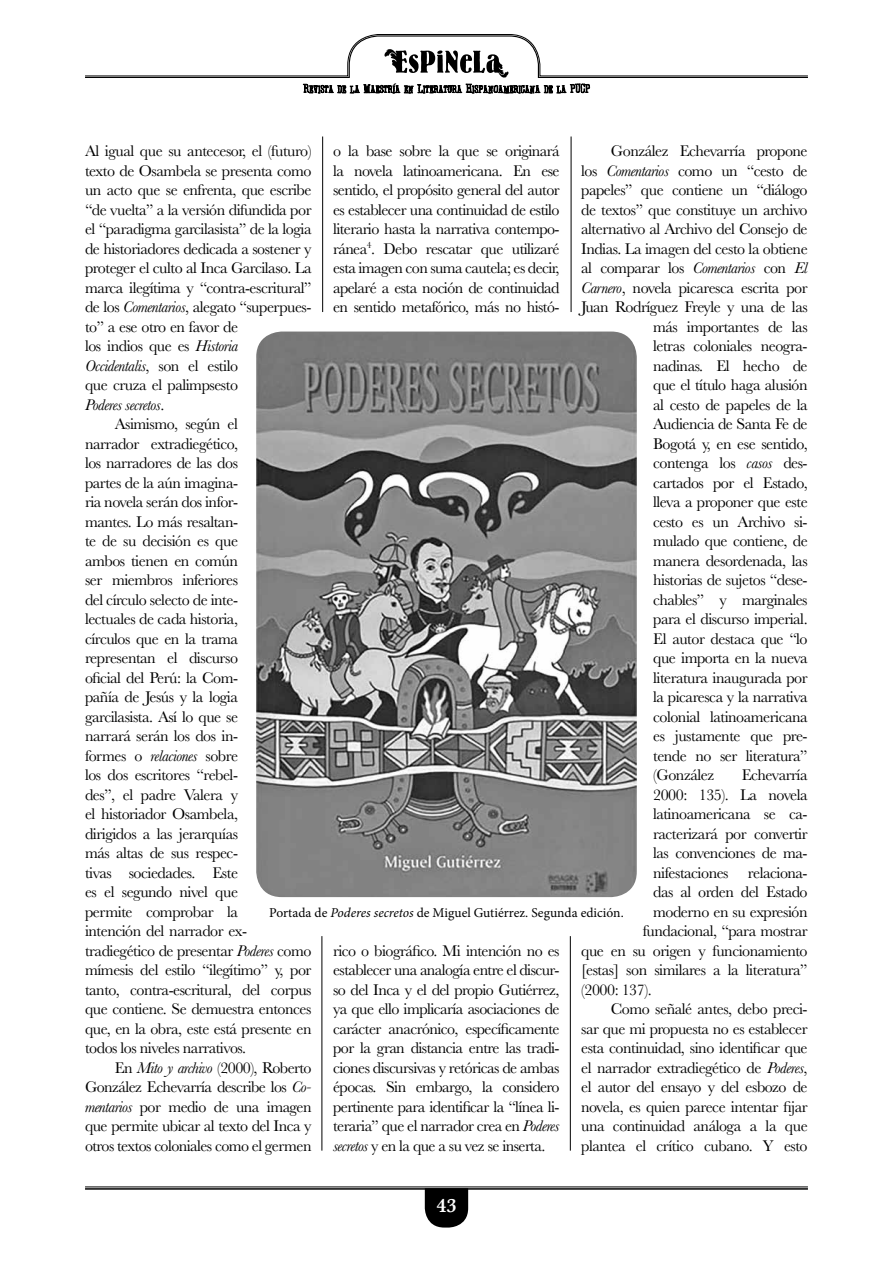
<style>
.page{position:relative;width:893px;height:1263px;background:#fff}
.page>*{position:absolute;margin:0;border:0;box-sizing:border-box;transform-origin:0 0}
.t1{font:600 19.95px "Baskerville";color:#fff}
.t2{font:16.05px/19.5px "Baskerville";letter-spacing:-.03em;color:#000;text-align:justify}
.t3{font:italic 16.05px "Baskerville";letter-spacing:-.03em;color:#000}
.t4{font:13.5px "Minion Pro";letter-spacing:-.01em;color:#000}
.s1{font-style:italic}
.s2{font-style:normal}
</style>
<div class="page">
<svg style="left:425px;top:1190px;width:43px;height:37px;background:#141414"></svg>
<hr style="left:85px;top:1187px;width:723px;height:1px;background:#000">
<hr style="left:85px;top:1188px;width:723px;height:2px;background:#000">
<svg style="left:85px;top:34px;width:723px;height:60px"></svg>
<hr style="left:322px;top:137px;width:1px;height:175px;background:#000">
<hr style="left:571px;top:137px;width:1px;height:175px;background:#000">
<img style="left:256px;top:332px;width:381px;height:565px">
<hr style="left:322px;top:936px;width:1px;height:215px;background:#000">
<hr style="left:570px;top:936px;width:1px;height:215px;background:#000">
<p class="t2" style="left:611px;top:141px;width:198px">González Echevarría propone</p>
<p class="t2" style="left:581px;top:161px;width:228px">los <span class="s1">Comentarios</span> como un “cesto de</p>
<p class="t2" style="left:581px;top:180px;width:228px">papeles” que contiene un “diálogo</p>
<p class="t2" style="left:581px;top:200px;width:228px">de textos” que constituye un archivo</p>
<p class="t2" style="left:581px;top:219px;width:228px">alternativo al Archivo del Consejo de</p>
<p class="t2" style="left:581px;top:239px;width:228px">Indias. La imagen del cesto la obtiene</p>
<p class="t2" style="left:581px;top:258px;width:228px">al comparar los <span class="s1">Comentarios</span> con <span class="s1">El</span></p>
<p class="t2" style="left:581px;top:278px;width:228px"><span class="s1">Carnero</span>, novela picaresca escrita por</p>
<p class="t2" style="left:581px;top:297px;width:228px">Juan Rodríguez Freyle y una de las</p>
<p class="t2" style="left:653px;top:317px;width:156px">más importantes de las</p>
<p class="t2" style="left:653px;top:336px;width:156px">letras coloniales neogra-</p>
<p class="t2" style="left:653px;top:356px;width:156px">nadinas. El hecho de</p>
<p class="t2" style="left:653px;top:375px;width:156px">que el título haga alusión</p>
<p class="t2" style="left:653px;top:395px;width:156px">al cesto de papeles de la</p>
<p class="t2" style="left:653px;top:414px;width:156px">Audiencia de Santa Fe de</p>
<p class="t2" style="left:653px;top:434px;width:156px">Bogotá y, en ese sentido,</p>
<p class="t2" style="left:653px;top:453px;width:156px">contenga los <span class="s1">casos</span> des-</p>
<p class="t2" style="left:653px;top:473px;width:156px">cartados por el Estado,</p>
<p class="t2" style="left:653px;top:492px;width:156px">lleva a proponer que este</p>
<p class="t2" style="left:653px;top:512px;width:156px">cesto es un Archivo si-</p>
<p class="t2" style="left:653px;top:531px;width:156px">mulado que contiene, de</p>
<p class="t2" style="left:653px;top:551px;width:156px">manera desordenada, las</p>
<p class="t2" style="left:653px;top:570px;width:156px">historias de sujetos “dese-</p>
<p class="t2" style="left:653px;top:590px;width:156px">chables” y marginales</p>
<p class="t2" style="left:653px;top:609px;width:156px">para el discurso imperial.</p>
<p class="t2" style="left:653px;top:629px;width:156px">El autor destaca que “lo</p>
<p class="t2" style="left:653px;top:648px;width:156px">que importa en la nueva</p>
<p class="t2" style="left:653px;top:668px;width:156px">literatura inaugurada por</p>
<p class="t2" style="left:653px;top:687px;width:156px">la picaresca y la narrativa</p>
<p class="t2" style="left:653px;top:707px;width:156px">colonial latinoamericana</p>
<p class="t2" style="left:653px;top:726px;width:156px">es justamente que pre-</p>
<p class="t2" style="left:653px;top:746px;width:156px">tende no ser literatura”</p>
<p class="t2" style="left:653px;top:765px;width:63px">(González</p>
<p class="t2" style="left:742px;top:765px;width:67px">Echevarría</p>
<p class="t2" style="left:653px;top:785px;width:156px">2000: 135). La novela</p>
<p class="t2" style="left:653px;top:804px;width:156px">latinoamericana se ca-</p>
<p class="t2" style="left:653px;top:824px;width:156px">racterizará por convertir</p>
<p class="t2" style="left:653px;top:843px;width:156px">las convenciones de ma-</p>
<p class="t2" style="left:653px;top:863px;width:156px">nifestaciones relaciona-</p>
<p class="t2" style="left:653px;top:882px;width:156px">das al orden del Estado</p>
<p class="t2" style="left:653px;top:902px;width:156px">moderno en su expresión</p>
<p class="t2" style="left:643px;top:921px;width:167px">fundacional, “para mostrar</p>
<p class="t2" style="left:581px;top:941px;width:228px">que en su origen y funcionamiento</p>
<p class="t2" style="left:581px;top:960px;width:228px">[estas] son similares a la literatura”</p>
<p class="t2" style="left:581px;top:980px;width:72px">(2000: 137).</p>
<p class="t2" style="left:611px;top:999px;width:198px">Como señalé antes, debo preci-</p>
<p class="t2" style="left:581px;top:1019px;width:228px">sar que mi propuesta no es establecer</p>
<p class="t2" style="left:581px;top:1038px;width:228px">esta continuidad, sino identificar que</p>
<p class="t2" style="left:581px;top:1058px;width:228px">el narrador extradiegético de <span class="s1">Poderes</span>,</p>
<p class="t2" style="left:581px;top:1077px;width:228px">el autor del ensayo y del esbozo de</p>
<p class="t2" style="left:581px;top:1097px;width:228px">novela, es quien parece intentar fijar</p>
<p class="t2" style="left:581px;top:1116px;width:228px">una continuidad análoga a la que</p>
<p class="t2" style="left:581px;top:1136px;width:228px">plantea el crítico cubano. Y esto</p>
<p class="t2" style="left:85px;top:141px;width:228px">Al igual que su antecesor, el (futuro)</p>
<p class="t2" style="left:85px;top:161px;width:228px">texto de Osambela se presenta como</p>
<p class="t2" style="left:85px;top:180px;width:228px">un acto que se enfrenta, que escribe</p>
<p class="t2" style="left:85px;top:200px;width:228px">“de vuelta” a la versión difundida por</p>
<p class="t2" style="left:85px;top:219px;width:228px">el “paradigma garcilasista” de la logia</p>
<p class="t2" style="left:85px;top:239px;width:228px">de historiadores dedicada a sostener y</p>
<p class="t2" style="left:85px;top:258px;width:228px">proteger el culto al Inca Garcilaso. La</p>
<p class="t2" style="left:85px;top:278px;width:228px">marca ilegítima y “contra-escritural”</p>
<p class="t2" style="left:85px;top:297px;width:228px">de los <span class="s1">Comentarios</span>, alegato “superpues-</p>
<p class="t2" style="left:85px;top:317px;width:154px">to” a ese otro en favor de</p>
<p class="t2" style="left:85px;top:336px;width:155px">los indios que es <span class="s1">Historia</span></p>
<p class="t3" style="left:85px;top:355px;width:155px">Occidentalis<span class="s2">, son el estilo</span></p>
<p class="t2" style="left:85px;top:375px;width:154px">que cruza el palimpsesto</p>
<p class="t3" style="left:85px;top:394px;width:81px">Poderes secretos<span class="s2">.</span></p>
<p class="t2" style="left:115px;top:414px;width:125px">Asimismo, según el</p>
<p class="t2" style="left:85px;top:434px;width:155px">narrador extradiegético,</p>
<p class="t2" style="left:85px;top:453px;width:154px">los narradores de las dos</p>
<p class="t2" style="left:85px;top:473px;width:155px">partes de la aún imagina-</p>
<p class="t2" style="left:85px;top:492px;width:155px">ria novela serán dos infor-</p>
<p class="t2" style="left:85px;top:512px;width:155px">mantes. Lo más resaltan-</p>
<p class="t2" style="left:85px;top:531px;width:154px">te de su decisión es que</p>
<p class="t2" style="left:85px;top:551px;width:154px">ambos tienen en común</p>
<p class="t2" style="left:85px;top:570px;width:154px">ser miembros inferiores</p>
<p class="t2" style="left:85px;top:590px;width:155px">del círculo selecto de inte-</p>
<p class="t2" style="left:85px;top:609px;width:154px">lectuales de cada historia,</p>
<p class="t2" style="left:85px;top:629px;width:154px">círculos que en la trama</p>
<p class="t2" style="left:85px;top:648px;width:154px">representan el discurso</p>
<p class="t2" style="left:85px;top:668px;width:155px">oficial del Perú: la Com-</p>
<p class="t2" style="left:85px;top:687px;width:154px">pañía de Jesús y la logia</p>
<p class="t2" style="left:85px;top:707px;width:154px">garcilasista. Así lo que se</p>
<p class="t2" style="left:85px;top:726px;width:155px">narrará serán los dos in-</p>
<p class="t2" style="left:85px;top:746px;width:155px">formes o <span class="s1">relaciones</span> sobre</p>
<p class="t2" style="left:85px;top:765px;width:155px">los dos escritores “rebel-</p>
<p class="t2" style="left:85px;top:785px;width:155px">des”, el padre Valera y</p>
<p class="t2" style="left:85px;top:804px;width:155px">el historiador Osambela,</p>
<p class="t2" style="left:85px;top:824px;width:155px">dirigidos a las jerarquías</p>
<p class="t2" style="left:85px;top:843px;width:155px">más altas de sus respec-</p>
<p class="t2" style="left:85px;top:863px;width:154px">tivas sociedades. Este</p>
<p class="t2" style="left:85px;top:882px;width:154px">es el segundo nivel que</p>
<p class="t2" style="left:85px;top:902px;width:155px">permite comprobar la</p>
<p class="t2" style="left:85px;top:921px;width:164px">intención del narrador ex-</p>
<p class="t2" style="left:85px;top:941px;width:228px">tradiegético de presentar <span class="s1">Poderes</span> como</p>
<p class="t2" style="left:85px;top:960px;width:228px">mímesis del estilo “ilegítimo” y, por</p>
<p class="t2" style="left:85px;top:980px;width:228px">tanto, contra-escritural, del corpus</p>
<p class="t2" style="left:85px;top:999px;width:228px">que contiene. Se demuestra entonces</p>
<p class="t2" style="left:85px;top:1019px;width:228px">que, en la obra, este está presente en</p>
<p class="t2" style="left:85px;top:1038px;width:163px">todos los niveles narrativos.</p>
<p class="t2" style="left:115px;top:1058px;width:198px">En <span class="s1">Mito y archivo</span> (2000), Roberto</p>
<p class="t2" style="left:85px;top:1077px;width:228px">González Echevarría describe los <span class="s1">Co-</span></p>
<p class="t2" style="left:85px;top:1097px;width:228px"><span class="s1">mentarios</span> por medio de una imagen</p>
<p class="t2" style="left:85px;top:1116px;width:228px">que permite ubicar al texto del Inca y</p>
<p class="t2" style="left:85px;top:1136px;width:228px">otros textos coloniales como el germen</p>
<p class="t2" style="left:333px;top:141px;width:228px">o la base sobre la que se originará la novela latinoamericana. En ese sentido, el propósito general del autor es establecer una continuidad de estilo literario hasta la narrativa contempo&shy;ránea<sup>4</sup>. Debo rescatar que utilizaré esta imagen con suma cautela; es decir, apelaré a esta noción de continuidad en sentido metafórico, más no histó-</p>
<p class="t4" style="left:269px;top:903px;width:356px">Portada de <span class="s1">Poderes secretos</span> de Miguel Gutiérrez. Segunda edición.</p>
<p class="t2" style="left:333px;top:941px;width:228px">rico o biográfico. Mi intención no es establecer una analogía entre el discur&shy;so del Inca y el del propio Gutiérrez, ya que ello implicaría asociaciones de carácter anacrónico, específicamente por la gran distancia entre las tradi&shy;ciones discursivas y retóricas de ambas épocas. Sin embargo, la considero pertinente para identificar la “línea li&shy;teraria” que el narrador crea en <span class="s1">Poderes secretos</span> y en la que a su vez se inserta.</p>
<p class="t1" style="left:437px;top:1192px;width:21px">43</p>
</div>
